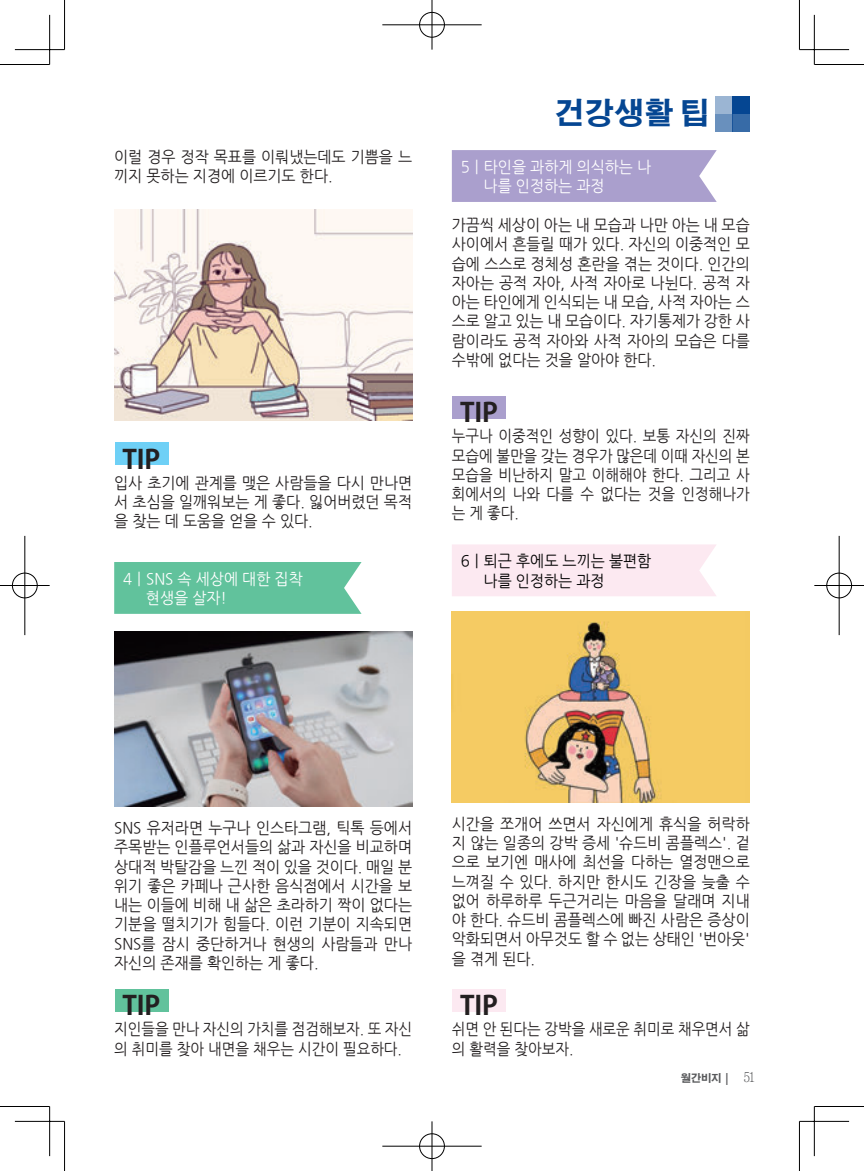
<style>
.page{position:relative;width:864px;height:1171px;background:#fff}
.page>*{position:absolute;margin:0;border:0;box-sizing:border-box;transform-origin:0 0}
.t1{font:700 29.75px "Adobe Gothic Std";color:#054692}
.t2{font:700 26.25px "Adobe Gothic Std";letter-spacing:-.01em;color:#231f20}
.t3{font:15.75px/19.2px "Nanum Gothic";color:#231f20;text-align:justify;scale:.95 1}
.t4{font:15.75px/19.2px "Nanum Gothic";color:#231f20;scale:.92 1}
.t5{font:15.75px/19.2px "Nanum Gothic";color:#fff;scale:.95 1}
.t6{font:15.75px "Nanum Gothic";color:#000;scale:.95 1}
.t7{font:700 10.5px "Adobe Gothic Std";color:#57585a}
.s1{font-family:"Chosunilbo NM";font-weight:400;font-size:14px}
</style>
<div class="page">
<div style="left:714px;top:97px;width:18px;height:17px;background:#9bb5d3"></div>
<div style="left:732px;top:97px;width:17px;height:17px;background:#054692"></div>
<div style="left:714px;top:114px;width:18px;height:17px;background:#6990bd"></div>
<div style="left:732px;top:114px;width:17px;height:17px;background:#376ba7"></div>
<div style="left:114px;top:562px;width:247px;height:52px;background:#61c29c"></div>
<div style="left:451px;top:150px;width:265px;height:52px;background:#aa9fcd"></div>
<div style="left:452px;top:544px;width:264px;height:52px;background:#fce9f1"></div>
<div style="left:115px;top:442px;width:53px;height:23px;background:#6ed0f6"></div>
<div style="left:115px;top:989px;width:53px;height:22px;background:#61c29c"></div>
<div style="left:452px;top:989px;width:53px;height:22px;background:#fce9f1"></div>
<div style="left:452px;top:396px;width:53px;height:23px;background:#aa9fcd"></div>
<img style="left:114px;top:210px;width:298px;height:210px">
<img style="left:114px;top:632px;width:298px;height:174px">
<img style="left:451px;top:611px;width:298px;height:192px">
<hr style="left:0;top:64px;width:50px;height:1px;background:#000">
<hr style="left:814px;top:64px;width:49px;height:1px;background:#000">
<hr style="left:0;top:1106px;width:50px;height:1px;background:#000">
<hr style="left:814px;top:1106px;width:49px;height:1px;background:#000">
<hr style="left:64px;top:0;width:1px;height:50px;background:#000">
<hr style="left:64px;top:1121px;width:1px;height:50px;background:#000">
<hr style="left:798px;top:0;width:1px;height:50px;background:#000">
<hr style="left:798px;top:1121px;width:1px;height:50px;background:#000">
<hr style="left:15px;top:49px;width:49px;height:1px;background:#000">
<hr style="left:799px;top:49px;width:49px;height:1px;background:#000">
<hr style="left:15px;top:1121px;width:49px;height:1px;background:#000">
<hr style="left:799px;top:1121px;width:49px;height:1px;background:#000">
<hr style="left:49px;top:15px;width:1px;height:49px;background:#000">
<hr style="left:49px;top:1106px;width:1px;height:50px;background:#000">
<hr style="left:813px;top:15px;width:1px;height:49px;background:#000">
<hr style="left:813px;top:1106px;width:1px;height:50px;background:#000">
<div style="left:418px;top:11px;width:27px;height:27px;border:2px solid #fff;border-radius:50%"></div>
<hr style="left:382px;top:24px;width:99px;height:2px;background:#fff">
<hr style="left:430px;top:0;width:3px;height:50px;background:#fff">
<div style="left:419px;top:12px;width:25px;height:25px;border:1px solid #000;border-radius:50%"></div>
<hr style="left:382px;top:25px;width:99px;height:1px;background:#000">
<hr style="left:431px;top:0;width:1px;height:50px;background:#000">
<div style="left:418px;top:1132px;width:27px;height:28px;border:2px solid #fff;border-radius:50%"></div>
<hr style="left:382px;top:1145px;width:99px;height:2px;background:#fff">
<hr style="left:430px;top:1121px;width:3px;height:50px;background:#fff">
<div style="left:419px;top:1133px;width:25px;height:26px;border:1px solid #000;border-radius:50%"></div>
<hr style="left:382px;top:1146px;width:99px;height:1px;background:#000">
<hr style="left:431px;top:1121px;width:1px;height:50px;background:#000">
<div style="left:11px;top:572px;width:27px;height:27px;border:2px solid #fff;border-radius:50%"></div>
<hr style="left:0;top:584px;width:50px;height:3px;background:#fff">
<hr style="left:24px;top:536px;width:2px;height:99px;background:#fff">
<div style="left:12px;top:573px;width:25px;height:25px;border:1px solid #000;border-radius:50%"></div>
<hr style="left:0;top:585px;width:50px;height:1px;background:#000">
<hr style="left:25px;top:536px;width:1px;height:99px;background:#000">
<div style="left:825px;top:572px;width:27px;height:27px;border:2px solid #fff;border-radius:50%"></div>
<hr style="left:814px;top:584px;width:49px;height:3px;background:#fff">
<hr style="left:837px;top:536px;width:3px;height:99px;background:#fff">
<div style="left:826px;top:573px;width:25px;height:25px;border:1px solid #000;border-radius:50%"></div>
<hr style="left:814px;top:585px;width:49px;height:1px;background:#000">
<hr style="left:838px;top:536px;width:1px;height:99px;background:#000">
<h1 class="t1" style="left:554px;top:96px;width:157px">건강생활 팁</h1>
<p class="t3" style="left:114px;top:148px;width:315px">이럴 경우 정작 목표를 이뤄냈는데도 기쁨을 느 끼지 못하는 지경에 이르기도 한다.</p>
<p class="t5" style="left:483px;top:158px;width:178px;text-indent:-23px">5ㅣ타인을 과하게 의식하는 나 나를 인정하는 과정</p>
<p class="t3" style="left:451px;top:216px;width:315px">가끔씩 세상이 아는 내 모습과 나만 아는 내 모습 사이에서 흔들릴 때가 있다. 자신의 이중적인 모 습에 스스로 정체성 혼란을 겪는 것이다. 인간의 자아는 공적 자아, 사적 자아로 나뉜다. 공적 자 아는 타인에게 인식되는 내 모습, 사적 자아는 스 스로 알고 있는 내 모습이다. 자기통제가 강한 사 람이라도 공적 자아와 사적 자아의 모습은 다를 수밖에 없다는 것을 알아야 한다.</p>
<h2 class="t2" style="left:123px;top:443px;width:39px">TIP</h2>
<p class="t3" style="left:114px;top:474px;width:315px">입사 초기에 관계를 맺은 사람들을 다시 만나면 서 초심을 일깨워보는 게 좋다. 잃어버렸던 목적 을 찾는 데 도움을 얻을 수 있다.</p>
<h2 class="t2" style="left:460px;top:396px;width:39px">TIP</h2>
<p class="t4" style="left:451px;top:427px;width:325px;text-align:justify">누구나 이중적인 성향이 있다. 보통 자신의 진짜 모습에 불만을 갖는 경우가 많은데 이때 자신의 본 모습을 비난하지 말고 이해해야 한다. 그리고 사 회에서의 나와 다를 수 없다는 것을 인정해나가 는 게 좋다.</p>
<p class="t6" style="left:460px;top:554px;width:202px">6ㅣ퇴근 후에도 느끼는 불편함</p>
<p class="t5" style="left:123px;top:569px;width:191px">4ㅣSNS 속 세상에 대한 집착</p>
<p class="t6" style="left:483px;top:573px;width:129px">나를 인정하는 과정</p>
<p class="t5" style="left:146px;top:589px;width:87px">현생을 살자!</p>
<p class="t3" style="left:114px;top:818px;width:315px">SNS 유저라면 누구나 인스타그램, 틱톡 등에서 주목받는 인플루언서들의 삶과 자신을 비교하며 상대적 박탈감을 느낀 적이 있을 것이다. 매일 분 위기 좋은 카페나 근사한 음식점에서 시간을 보 내는 이들에 비해 내 삶은 초라하기 짝이 없다는 기분을 떨치기가 힘들다. 이런 기분이 지속되면 SNS를 잠시 중단하거나 현생의 사람들과 만나 자신의 존재를 확인하는 게 좋다.</p>
<p class="t3" style="left:451px;top:814px;width:315px">시간을 쪼개어 쓰면서 자신에게 휴식을 허락하 지 않는 일종의 강박 증세 '슈드비 콤플렉스'. 겉 으로 보기엔 매사에 최선을 다하는 열정맨으로 느껴질 수 있다. 하지만 한시도 긴장을 늦출 수 없어 하루하루 두근거리는 마음을 달래며 지내 야 한다. 슈드비 콤플렉스에 빠진 사람은 증상이 악화되면서 아무것도 할 수 없는 상태인 '번아웃' 을 겪게 된다.</p>
<h2 class="t2" style="left:123px;top:989px;width:39px">TIP</h2>
<h2 class="t2" style="left:460px;top:989px;width:39px">TIP</h2>
<p class="t4" style="left:114px;top:1020px;width:325px">지인들을 만나 자신의 가치를 점검해보자. 또 자신 의 취미를 찾아 내면을 채우는 시간이 필요하다.</p>
<p class="t4" style="left:451px;top:1020px;width:325px">쉬면 안 된다는 강박을 새로운 취미로 채우면서 삶 의 활력을 찾아보자.</p>
<p class="t7" style="left:680px;top:1072px;width:76px">월간비지 | <span class="s1">51</span></p>
</div>
